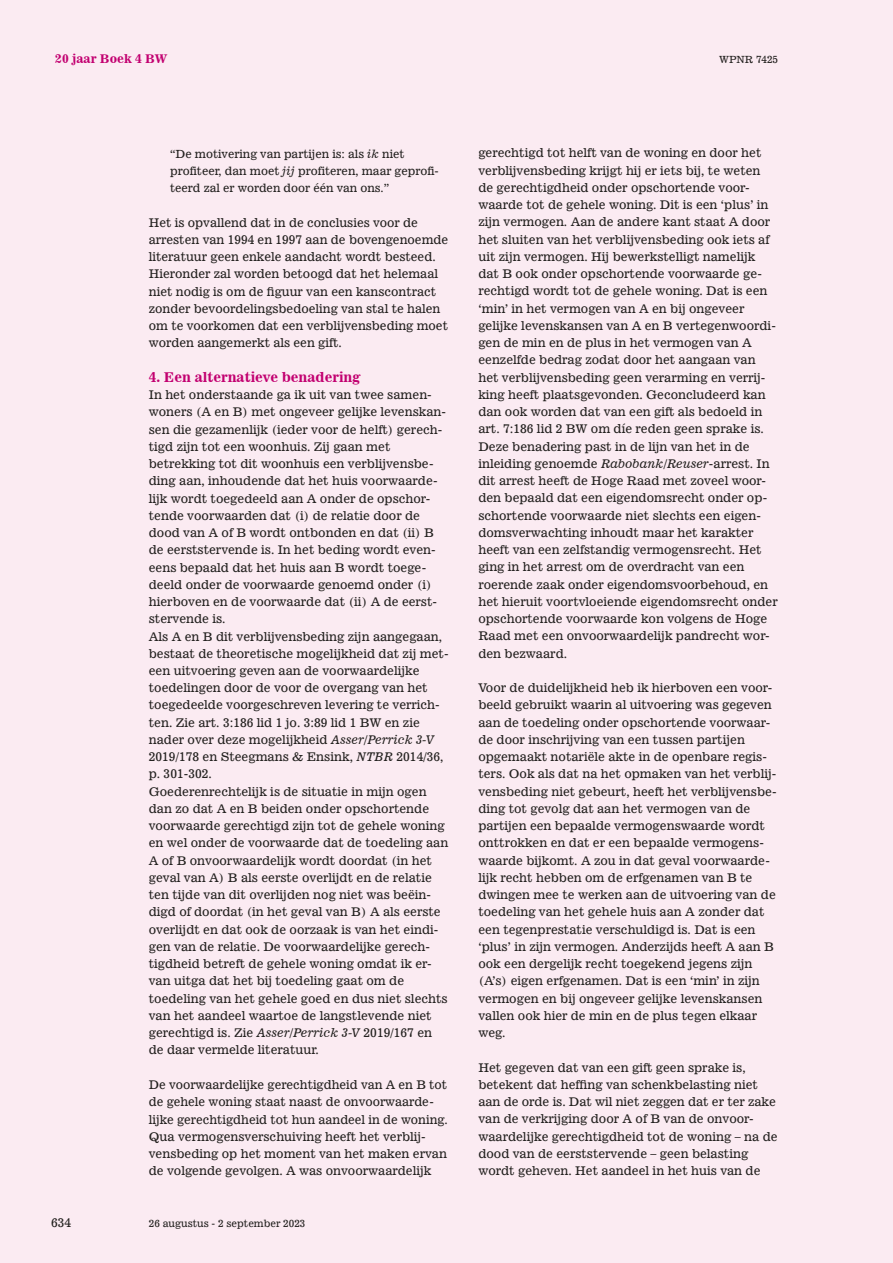
<style>
.page{position:relative;width:893px;height:1263px;background:#fbebf2}
.page>*{position:absolute;margin:0;border:0;box-sizing:border-box;transform-origin:0 0}
.t1{font:13.5px "News 701 BT Bold A";color:#c20070}
.t2{font:12px/17.2px "News 701 BT Roman A";color:#23211f}
.t3{font:12px "News 701 BT Bold A";color:#c20070}
.t4{font:11.25px/17.2px "News 701 BT Roman A";color:#23211f}
.t5{font:9.9px "News 701 BT Roman A";color:#23211f}
.s1{font-family:"News 701 BT Italic A"}
</style>
<div class="page">
<p class="t3" style="left:55px;top:51px;width:113px">20 jaar Boek 4 BW</p>
<p class="t5" style="left:719px;top:53px;width:61px">WPNR 7425</p>
<p class="t4" style="left:170px;top:145px;width:270px">“De motivering van partijen is: als <span class="s1">ik</span> niet profiteer, dan moet <span class="s1">jij</span> profiteren, maar geprofi&shy;teerd zal er worden door één van ons.”</p>
<p class="t2" style="left:149px;top:213px;width:301px">Het is opvallend dat in de conclusies voor de arresten van 1994 en 1997 aan de bovengenoemde literatuur geen enkele aandacht wordt besteed.<br>Hieronder zal worden betoogd dat het helemaal niet nodig is om de figuur van een kanscontract zonder bevoordelingsbedoeling van stal te halen om te voorkomen dat een verblijvensbeding moet worden aangemerkt als een gift.</p>
<p class="t1" style="left:149px;top:369px;width:213px">4. Een alternatieve benadering</p>
<p class="t2" style="left:149px;top:386px;width:301px">In het onderstaande ga ik uit van twee samen&shy;woners (A en B) met ongeveer gelijke levenskan&shy;sen die gezamenlijk (ieder voor de helft) gerech&shy;tigd zijn tot een woonhuis. Zij gaan met betrekking tot dit woonhuis een verblijvensbe&shy;ding aan, inhoudende dat het huis voorwaarde&shy;lijk wordt toegedeeld aan A onder de opschor&shy;tende voorwaarden dat (i) de relatie door de dood van A of B wordt ontbonden en dat (ii) B de eerststervende is. In het beding wordt even&shy;eens bepaald dat het huis aan B wordt toege&shy;deeld onder de voorwaarde genoemd onder (i) hierboven en de voorwaarde dat (ii) A de eerst&shy;stervende is.<br>Als A en B dit verblijvensbeding zijn aangegaan, bestaat de theoretische mogelijkheid dat zij met&shy;een uitvoering geven aan de voorwaardelijke toedelingen door de voor de overgang van het toegedeelde voorgeschreven levering te verrich&shy;ten. Zie art. 3:186 lid 1 jo. 3:89 lid 1 BW en zie nader over deze mogelijkheid <span class="s1">Asser/Perrick 3-V </span>2019/178 en Steegmans &amp; Ensink, <span class="s1">NTBR</span> 2014/36, p. 301-302.<br>Goederenrechtelijk is de situatie in mijn ogen dan zo dat A en B beiden onder opschortende voorwaarde gerechtigd zijn tot de gehele woning en wel onder de voorwaarde dat de toedeling aan A of B onvoorwaardelijk wordt doordat (in het geval van A) B als eerste overlijdt en de relatie ten tijde van dit overlijden nog niet was beëin&shy;digd of doordat (in het geval van B) A als eerste overlijdt en dat ook de oorzaak is van het eindi&shy;gen van de relatie. De voorwaardelijke gerech&shy;tigdheid betreft de gehele woning omdat ik er&shy;van uitga dat het bij toedeling gaat om de toedeling van het gehele goed en dus niet slechts van het aandeel waartoe de langstlevende niet gerechtigd is. Zie <span class="s1">Asser/Perrick 3-V</span> 2019/167 en de daar vermelde literatuur.</p>
<p class="t2" style="left:149px;top:1076px;width:300px">De voorwaardelijke gerechtigdheid van A en B tot de gehele woning staat naast de onvoorwaarde&shy;lijke gerechtigdheid tot hun aandeel in de woning.<br>Qua vermogensverschuiving heeft het verblij&shy;vensbeding op het moment van het maken ervan de volgende gevolgen. A was onvoorwaardelijk</p>
<p class="t2" style="left:51px;top:1214px;width:22px">634</p>
<p class="t5" style="left:149px;top:1217px;width:158px">26 augustus - 2 september 2023</p>
<p class="t2" style="left:478px;top:144px;width:301px">gerechtigd tot helft van de woning en door het verblijvensbeding krijgt hij er iets bij, te weten de gerechtigdheid onder opschortende voor&shy;waarde tot de gehele woning. Dit is een ‘plus’ in zijn vermogen. Aan de andere kant staat A door het sluiten van het verblijvensbeding ook iets af uit zijn vermogen. Hij bewerkstelligt namelijk dat B ook onder opschortende voorwaarde ge&shy;rechtigd wordt tot de gehele woning. Dat is een ‘min’ in het vermogen van A en bij ongeveer gelijke levenskansen van A en B vertegenwoordi&shy;gen de min en de plus in het vermogen van A eenzelfde bedrag zodat door het aangaan van het verblijvensbeding geen verarming en verrij&shy;king heeft plaatsgevonden. Geconcludeerd kan dan ook worden dat van een gift als bedoeld in art. 7:186 lid 2 BW om díe reden geen sprake is.<br>Deze benadering past in de lijn van het in de inleiding genoemde <span class="s1">Rabobank/Reuser</span>-arrest. In dit arrest heeft de Hoge Raad met zoveel woor&shy;den bepaald dat een eigendomsrecht onder op&shy;schortende voorwaarde niet slechts een eigen&shy;domsverwachting inhoudt maar het karakter heeft van een zelfstandig vermogensrecht. Het ging in het arrest om de overdracht van een roerende zaak onder eigendomsvoorbehoud, en het hieruit voortvloeiende eigendomsrecht onder opschortende voorwaarde kon volgens de Hoge Raad met een onvoorwaardelijk pandrecht wor&shy;den bezwaard.</p>
<p class="t2" style="left:478px;top:679px;width:300px">Voor de duidelijkheid heb ik hierboven een voor&shy;beeld gebruikt waarin al uitvoering was gegeven aan de toedeling onder opschortende voorwaar&shy;de door inschrijving van een tussen partijen opgemaakt notariële akte in de openbare regis&shy;ters. Ook als dat na het opmaken van het verblij&shy;vensbeding niet gebeurt, heeft het verblijvensbe&shy;ding tot gevolg dat aan het vermogen van de partijen een bepaalde vermogenswaarde wordt onttrokken en dat er een bepaalde vermogens&shy;waarde bijkomt. A zou in dat geval voorwaarde&shy;lijk recht hebben om de erfgenamen van B te dwingen mee te werken aan de uitvoering van de toedeling van het gehele huis aan A zonder dat een tegenprestatie verschuldigd is. Dat is een ‘plus’ in zijn vermogen. Anderzijds heeft A aan B ook een dergelijk recht toegekend jegens zijn (A’s) eigen erfgenamen. Dat is een ‘min’ in zijn vermogen en bij ongeveer gelijke levenskansen vallen ook hier de min en de plus tegen elkaar weg.</p>
<p class="t2" style="left:478px;top:1058px;width:301px">Het gegeven dat van een gift geen sprake is, betekent dat heffing van schenkbelasting niet aan de orde is. Dat wil niet zeggen dat er ter zake van de verkrijging door A of B van de onvoor&shy;waardelijke gerechtigdheid tot de woning – na de dood van de eerststervende – geen belasting wordt geheven. Het aandeel in het huis van de</p>
</div>
